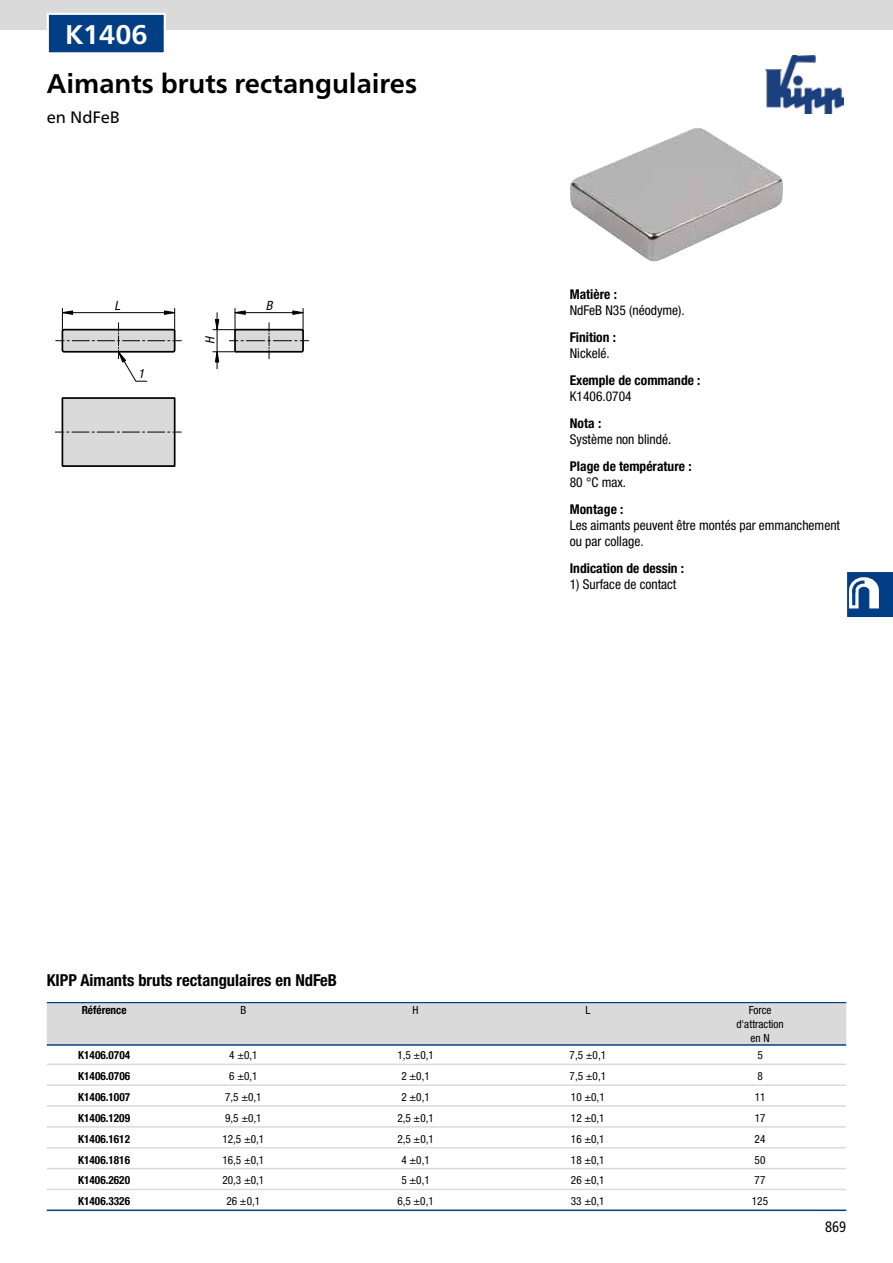
<style>
.page{position:relative;width:893px;height:1263px;background:#fff}
.page>*{position:absolute;margin:0;border:0;box-sizing:border-box;transform-origin:0 0}
.t1{font:700 27px "Frutiger Neue LTW1 G";color:#000}
.t2{font:700 27px "Frutiger Neue LTW1 G";color:#fff}
.t3{font:700 condensed 16.5px "Helvetica Neue LTW1 G";color:#000}
.t4{font:16.5px "Frutiger Neue LTW1 G";color:#000}
.t5{font:15px "Frutiger Neue LTW1 G";color:#000;scale:.81 1}
.t6{font:condensed 13.5px/16.2px "Helvetica Neue LTW1 G";color:#000}
.t7{font:700 condensed 13.5px "Helvetica Neue LTW1 G";color:#000}
.t8{font:italic condensed 12.75px "Helvetica Neue LTW1 G";color:#000}
.t9{font:condensed 11.25px/14px "Helvetica Neue LTW1 G";color:#000;text-align:center}
.t10{font:700 condensed 11.25px "Helvetica Neue LTW1 G";color:#000}
</style>
<div class="page">
<img style="left:765px;top:55px;width:79px;height:58px">
<div style="left:0;top:0;width:893px;height:30px;background:#dadada"></div>
<svg style="left:847px;top:572px;width:46px;height:46px"></svg>
<img style="left:570px;top:128px;width:213px;height:133px">
<div style="left:62px;top:398px;width:113px;height:68px;background:#dadada"></div>
<svg style="left:56px;top:308px;width:125px;height:74px"></svg>
<hr style="left:63px;top:312px;width:112px;height:1px;background:#000">
<svg style="left:213px;top:308px;width:96px;height:55px"></svg>
<hr style="left:217px;top:313px;width:1px;height:56px;background:#000">
<div style="left:62px;top:397px;width:114px;height:70px;border:2px solid #000"></div>
<svg style="left:55px;top:432px;width:126px;height:1px"></svg>
<div style="left:48px;top:14px;width:117px;height:39px;background:#023e84"></div>
<div style="left:47px;top:13px;width:119px;height:41px;border:2px solid #fff"></div>
<hr style="left:47px;top:1002px;width:799px;height:1px;background:#023e84">
<div style="left:47px;top:1003px;width:799px;height:41px;background:#dadada"></div>
<hr style="left:47px;top:1044px;width:799px;height:2px;background:#023e84">
<hr style="left:47px;top:1063px;width:799px;height:2px;background:#dadada">
<hr style="left:47px;top:1084px;width:799px;height:2px;background:#dadada">
<hr style="left:47px;top:1105px;width:799px;height:2px;background:#dadada">
<hr style="left:47px;top:1126px;width:799px;height:2px;background:#dadada">
<hr style="left:47px;top:1147px;width:799px;height:1px;background:#dadada">
<hr style="left:47px;top:1168px;width:799px;height:1px;background:#dadada">
<hr style="left:47px;top:1189px;width:799px;height:1px;background:#dadada">
<hr style="left:47px;top:1209px;width:799px;height:2px;background:#023e84">
<h1 class="t2" style="left:65px;top:18px;width:84px">K1406</h1>
<h1 class="t1" style="left:47px;top:67px;width:372px">Aimants bruts rectangulaires</h1>
<h2 class="t4" style="left:47px;top:105px;width:75px">en NdFeB</h2>
<p class="t8" style="left:115px;top:298px;width:7px">L</p>
<p class="t8" style="left:266px;top:298px;width:8px">B</p>
<p class="t8" style="left:203px;top:344px;width:9px;rotate:-90deg">H</p>
<p class="t8" style="left:138px;top:367px;width:8px">1</p>
<p class="t7" style="left:570px;top:286px;width:49px">Matière :</p>
<p class="t6" style="left:570px;top:302px;width:116px">NdFeB N35 (néodyme).</p>
<p class="t7" style="left:570px;top:329px;width:48px">Finition :</p>
<p class="t6" style="left:570px;top:345px;width:41px">Nickelé.</p>
<p class="t7" style="left:570px;top:372px;width:132px">Exemple de commande :</p>
<p class="t6" style="left:570px;top:388px;width:63px">K1406.0704</p>
<p class="t7" style="left:570px;top:415px;width:33px">Nota :</p>
<p class="t6" style="left:570px;top:431px;width:103px">Système non blindé.</p>
<p class="t7" style="left:570px;top:458px;width:123px">Plage de température :</p>
<p class="t6" style="left:570px;top:474px;width:58px">80 °C max.</p>
<p class="t7" style="left:570px;top:501px;width:55px">Montage :</p>
<p class="t6" style="left:570px;top:517px;width:272px">Les aimants peuvent être montés par emmanchement ou par collage.</p>
<p class="t7" style="left:570px;top:560px;width:116px">Indication de dessin :</p>
<p class="t6" style="left:570px;top:577px;width:108px">1) Surface de contact</p>
<h2 class="t3" style="left:47px;top:970px;width:292px">KIPP Aimants bruts rectangulaires en NdFeB</h2>
<p class="t10" style="left:82px;top:1003px;width:46px">Référence</p>
<p class="t9" style="left:241px;top:1003px;width:7px">B</p>
<p class="t9" style="left:413px;top:1003px;width:8px">H</p>
<p class="t9" style="left:585px;top:1003px;width:6px">L</p>
<p class="t9" style="left:736px;top:1003px;width:49px">Force d‘attraction en N</p>
<p class="t10" style="left:78px;top:1048px;width:53px">K1406.0704</p>
<p class="t9" style="left:229px;top:1048px;width:30px">4 ±0,1</p>
<p class="t9" style="left:397px;top:1048px;width:38px">1,5 ±0,1</p>
<p class="t9" style="left:570px;top:1048px;width:38px">7,5 ±0,1</p>
<p class="t9" style="left:757px;top:1048px;width:7px">5</p>
<p class="t10" style="left:78px;top:1069px;width:53px">K1406.0706</p>
<p class="t9" style="left:229px;top:1069px;width:30px">6 ±0,1</p>
<p class="t9" style="left:401px;top:1069px;width:30px">2 ±0,1</p>
<p class="t9" style="left:570px;top:1069px;width:38px">7,5 ±0,1</p>
<p class="t9" style="left:757px;top:1069px;width:7px">8</p>
<p class="t10" style="left:78px;top:1090px;width:53px">K1406.1007</p>
<p class="t9" style="left:225px;top:1090px;width:38px">7,5 ±0,1</p>
<p class="t9" style="left:401px;top:1090px;width:30px">2 ±0,1</p>
<p class="t9" style="left:571px;top:1090px;width:35px">10 ±0,1</p>
<p class="t9" style="left:755px;top:1090px;width:12px">11</p>
<p class="t10" style="left:78px;top:1111px;width:53px">K1406.1209</p>
<p class="t9" style="left:225px;top:1111px;width:38px">9,5 ±0,1</p>
<p class="t9" style="left:397px;top:1111px;width:38px">2,5 ±0,1</p>
<p class="t9" style="left:571px;top:1111px;width:35px">12 ±0,1</p>
<p class="t9" style="left:755px;top:1111px;width:12px">17</p>
<p class="t10" style="left:78px;top:1132px;width:53px">K1406.1612</p>
<p class="t9" style="left:222px;top:1132px;width:43px">12,5 ±0,1</p>
<p class="t9" style="left:397px;top:1132px;width:38px">2,5 ±0,1</p>
<p class="t9" style="left:571px;top:1132px;width:35px">16 ±0,1</p>
<p class="t9" style="left:755px;top:1132px;width:12px">24</p>
<p class="t10" style="left:78px;top:1153px;width:53px">K1406.1816</p>
<p class="t9" style="left:222px;top:1153px;width:43px">16,5 ±0,1</p>
<p class="t9" style="left:401px;top:1153px;width:30px">4 ±0,1</p>
<p class="t9" style="left:571px;top:1153px;width:35px">18 ±0,1</p>
<p class="t9" style="left:755px;top:1153px;width:12px">50</p>
<p class="t10" style="left:78px;top:1174px;width:53px">K1406.2620</p>
<p class="t9" style="left:222px;top:1173px;width:43px">20,3 ±0,1</p>
<p class="t9" style="left:401px;top:1173px;width:30px">5 ±0,1</p>
<p class="t9" style="left:571px;top:1173px;width:35px">26 ±0,1</p>
<p class="t9" style="left:755px;top:1173px;width:12px">77</p>
<p class="t10" style="left:78px;top:1194px;width:53px">K1406.3326</p>
<p class="t9" style="left:226px;top:1194px;width:35px">26 ±0,1</p>
<p class="t9" style="left:397px;top:1194px;width:38px">6,5 ±0,1</p>
<p class="t9" style="left:571px;top:1194px;width:35px">33 ±0,1</p>
<p class="t9" style="left:752px;top:1194px;width:18px">125</p>
<h3 class="t5" style="left:825px;top:1215px;width:27px">869</h3>
</div>
